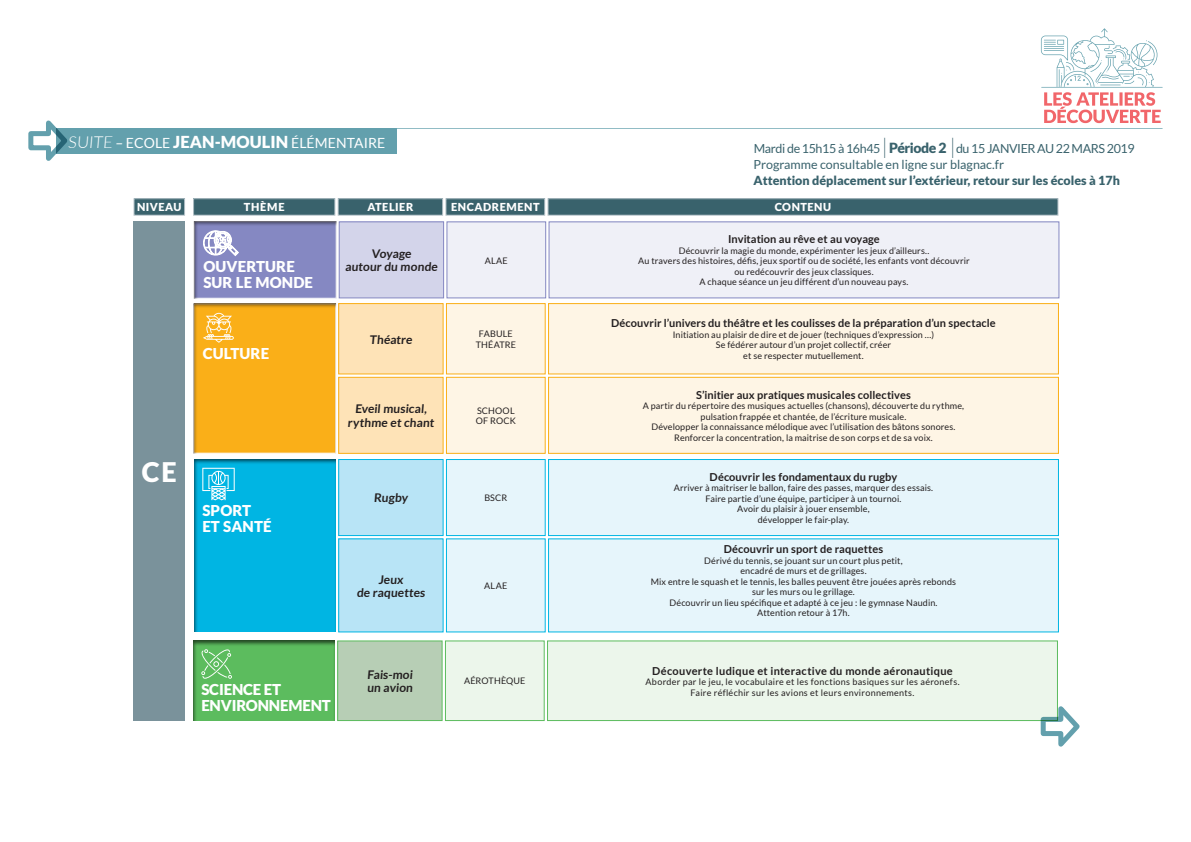
<style>
.page{position:relative;width:1191px;height:842px;background:#fff}
.page>*{position:absolute;margin:0;border:0;box-sizing:border-box;transform-origin:0 0}
.t1{font:900 27px "Lato";color:#fff}
.t2{font:900 15px/16px "Lato";letter-spacing:.01em;color:#fff}
.t3{font:900 15px "Lato";letter-spacing:-.01em;color:#fff}
.t4{font:14px "Lato";letter-spacing:.005em;color:#fff}
.t5{font:900 14px "Lato";letter-spacing:-.03em;color:#39626c}
.t6{font:12.5px/16px "Lato";color:#39626c}
.t7{font:900 12.5px "Lato";color:#39626c}
.t8{font:12.5px "Lato";letter-spacing:-.03em;color:#39626c}
.t9{font:700 12px/13.5px "Lato";color:#231f20;text-align:center}
.t10{font:700 11px "Lato";letter-spacing:.01em;color:#231f20}
.t11{font:700 11px "Lato";letter-spacing:.03em;color:#231f20}
.t12{font:900 11px "Lato";letter-spacing:.055em;color:#fff}
.t13{font:9px/10.5px "Lato";letter-spacing:.015em;color:#231f20;text-align:center}
.t14{font:9px "Lato";letter-spacing:.035em;color:#231f20}
.s1{font-weight:300;font-size:16.5px}
.s2{font-weight:900;font-size:16.5px}
.s3{font-weight:300;font-size:28.8px}
</style>
<div class="page">
<div style="left:56px;top:128px;width:341px;height:26px;background:#63a0ad"></div>
<svg style="left:1041px;top:28px;width:119px;height:95px"></svg>
<hr style="left:1041px;top:87px;width:121px;height:1px;background:#63a0ad">
<hr style="left:57px;top:128px;width:1105px;height:1px;background:#63a0ad">
<svg style="left:28px;top:120px;width:40px;height:41px"></svg>
<div style="left:338px;top:199px;width:104px;height:16px;background:#39626c"></div>
<div style="left:338px;top:198px;width:105px;height:17px;border:1px solid #b3c1c7"></div>
<div style="left:446px;top:199px;width:99px;height:16px;background:#39626c"></div>
<div style="left:446px;top:198px;width:99px;height:17px;border:1px solid #b3c1c7"></div>
<div style="left:134px;top:199px;width:51px;height:16px;background:#39626c"></div>
<div style="left:134px;top:198px;width:51px;height:17px;border:1px solid #b3c1c7"></div>
<div style="left:548px;top:199px;width:510px;height:16px;background:#39626c"></div>
<div style="left:548px;top:198px;width:510px;height:17px;border:1px solid #b3c1c7"></div>
<div style="left:194px;top:199px;width:141px;height:16px;background:#39626c"></div>
<div style="left:193px;top:198px;width:142px;height:17px;border:1px solid #b3c1c7"></div>
<div style="left:134px;top:221px;width:51px;height:500px;background:#7a929b"></div>
<div style="left:339px;top:304px;width:104px;height:70px;background:#fee3b7"></div>
<div style="left:338px;top:303px;width:105px;height:71px;border:1px solid #faaf18"></div>
<div style="left:339px;top:377px;width:104px;height:76px;background:#fee3b7"></div>
<div style="left:338px;top:377px;width:105px;height:77px;border:1px solid #faaf18"></div>
<div style="left:446px;top:304px;width:99px;height:70px;background:#fef5e5"></div>
<div style="left:446px;top:303px;width:99px;height:71px;border:1px solid #faaf18"></div>
<div style="left:446px;top:377px;width:99px;height:76px;background:#fef5e5"></div>
<div style="left:446px;top:377px;width:99px;height:77px;border:1px solid #faaf18"></div>
<div style="left:548px;top:304px;width:510px;height:70px;background:#fef5e5"></div>
<div style="left:548px;top:303px;width:510px;height:71px;border:1px solid #faaf18"></div>
<div style="left:548px;top:377px;width:510px;height:76px;background:#fef5e5"></div>
<div style="left:548px;top:377px;width:510px;height:77px;border:1px solid #faaf18"></div>
<div style="left:339px;top:459px;width:104px;height:76px;background:#b8e4f6"></div>
<div style="left:338px;top:459px;width:105px;height:77px;border:1px solid #00b5e3"></div>
<div style="left:339px;top:539px;width:104px;height:93px;background:#b8e4f6"></div>
<div style="left:446px;top:459px;width:99px;height:76px;background:#e6f5fb"></div>
<div style="left:446px;top:459px;width:99px;height:77px;border:1px solid #00b5e3"></div>
<div style="left:446px;top:539px;width:99px;height:93px;background:#e6f5fb"></div>
<div style="left:548px;top:459px;width:510px;height:76px;background:#e6f5fb"></div>
<div style="left:548px;top:459px;width:510px;height:77px;border:1px solid #00b5e3"></div>
<div style="left:548px;top:539px;width:510px;height:93px;background:#e6f5fb"></div>
<div style="left:194px;top:459px;width:143px;height:175px;background:#231f20;opacity:.7"></div>
<div style="left:193px;top:303px;width:145px;height:152px;background:#231f20;opacity:.7"></div>
<div style="left:338px;top:641px;width:104px;height:79px;background:#b7ceb5"></div>
<div style="left:337px;top:641px;width:105px;height:80px;border:1px solid #5cbc5e"></div>
<div style="left:445px;top:641px;width:99px;height:79px;background:#ecf6eb"></div>
<div style="left:445px;top:641px;width:99px;height:80px;border:1px solid #5cbc5e"></div>
<div style="left:547px;top:641px;width:510px;height:79px;background:#ecf6eb"></div>
<div style="left:547px;top:641px;width:510px;height:80px;border:1px solid #5cbc5e"></div>
<div style="left:193px;top:640px;width:157px;height:82px;background:#231f20;opacity:.7"></div>
<div style="left:339px;top:222px;width:104px;height:76px;background:#d3d4ea"></div>
<div style="left:339px;top:222px;width:105px;height:76px;border:1px solid #8588c2"></div>
<div style="left:447px;top:222px;width:99px;height:76px;background:#eff0f7"></div>
<div style="left:447px;top:222px;width:99px;height:76px;border:1px solid #8588c2"></div>
<div style="left:549px;top:222px;width:510px;height:76px;background:#eff0f7"></div>
<div style="left:549px;top:222px;width:510px;height:76px;border:1px solid #8588c2"></div>
<div style="left:193px;top:220px;width:145px;height:80px;background:#231f20;opacity:.7"></div>
<svg style="left:1039px;top:705px;width:41px;height:42px"></svg>
<h3 class="t4" style="left:68px;top:135px;width:319px"><span class="s1">SUITE</span> – ECOLE <span class="s2">JEAN-MOULIN</span> ÉLÉMENTAIRE</h3>
<h3 class="t8" style="left:754px;top:141px;width:128px">Mardi de 15h15 à 16h45</h3>
<h3 class="t5" style="left:883px;top:140px;width:73px"><span class="s3">I</span> Période 2 <span class="s3">I</span></h3>
<h3 class="t6" style="left:753px;top:140px;width:383px;text-indent:202px">du 15 JANVIER AU 22 MARS 2019<br>Programme consultable en ligne sur blagnac.fr</h3>
<h3 class="t7" style="left:753px;top:173px;width:368px">Attention déplacement sur l’extérieur, retour sur les écoles à 17h</h3>
<p class="t12" style="left:137px;top:201px;width:46px">NIVEAU</p>
<p class="t12" style="left:244px;top:201px;width:42px">THÈME</p>
<p class="t12" style="left:367px;top:201px;width:47px">ATELIER</p>
<p class="t12" style="left:451px;top:201px;width:90px">ENCADREMENT</p>
<p class="t12" style="left:774px;top:201px;width:58px">CONTENU</p>
<h1 class="t1" style="left:142px;top:456px;width:36px">CE</h1>
<h2 class="t2" style="left:203px;top:258px;width:111px">OUVERTURE<br>SUR LE MONDE</h2>
<h2 class="t2" style="left:203px;top:345px;width:68px">CULTURE</h2>
<h2 class="t2" style="left:202px;top:503px;width:71px">SPORT<br>ET SANTÉ</h2>
<h3 class="t9" style="left:345px;top:247px;width:95px">Voyage<br>autour du monde</h3>
<p class="t13" style="left:485px;top:255px;width:25px">ALAE</p>
<h3 class="t9" style="left:369px;top:332px;width:45px">Théatre</h3>
<p class="t13" style="left:475px;top:329px;width:42px">FABULE<br>THÉATRE</p>
<h3 class="t9" style="left:348px;top:402px;width:89px">Eveil musical, rythme et chant</h3>
<p class="t13" style="left:476px;top:405px;width:41px;text-align:left">SCHOOL<br>OF ROCK</p>
<h3 class="t9" style="left:374px;top:491px;width:35px">Rugby</h3>
<p class="t13" style="left:484px;top:493px;width:24px">BSCR</p>
<h3 class="t9" style="left:357px;top:572px;width:71px">Jeux<br>de raquettes</h3>
<p class="t13" style="left:484px;top:580px;width:25px">ALAE</p>
<p class="t10" style="left:728px;top:233px;width:153px">Invitation au rêve et au voyage</p>
<p class="t13" style="left:638px;top:245px;width:333px">Découvrir la magie du monde, expérimenter les jeux d’ailleurs..<br>Au travers des histoires, défis, jeux sportif ou de société, les enfants vont découvrir ou redécouvrir des jeux classiques.<br>A chaque séance un jeu différent d’un nouveau pays.</p>
<p class="t10" style="left:611px;top:317px;width:386px">Découvrir l’univers du théâtre et les coulisses de la préparation d’un spectacle</p>
<p class="t13" style="left:673px;top:329px;width:263px">Initiation au plaisir de dire et de jouer (techniques d’expression …)<br>Se fédérer autour d’un projet collectif, créer<br>et se respecter mutuellement.</p>
<p class="t10" style="left:696px;top:388px;width:216px">S’initier aux pratiques musicales collectives</p>
<p class="t13" style="left:643px;top:401px;width:323px">A partir du répertoire des musiques actuelles (chansons), découverte du rythme, pulsation frappée et chantée, de l’écriture musicale.<br>Développer la connaissance mélodique avec l’utilisation des bâtons sonores.<br>Renforcer la concentration, la maitrise de son corps et de sa voix.</p>
<p class="t10" style="left:709px;top:471px;width:189px">Découvrir les fondamentaux du rugby</p>
<p class="t13" style="left:674px;top:483px;width:261px">Arriver à maitriser le ballon, faire des passes, marquer des essais.<br>Faire partie d’une équipe, participer à un tournoi.<br>Avoir du plaisir à jouer ensemble,<br>développer le fair-play.</p>
<p class="t10" style="left:723px;top:543px;width:161px">Découvrir un sport de raquettes</p>
<p class="t13" style="left:651px;top:555px;width:307px">Dérivé du tennis, se jouant sur un court plus petit,<br>encadré de murs et de grillages.<br>Mix entre le squash et le tennis, les balles peuvent être jouées après rebonds sur les murs ou le grillage.<br>Découvrir un lieu spécifique et adapté à ce jeu : le gymnase Naudin.<br>Attention retour à 17h.</p>
<p class="t11" style="left:652px;top:664px;width:302px">Découverte ludique et interactive du monde aéronautique</p>
<p class="t14" style="left:645px;top:677px;width:316px">Aborder par le jeu, le vocabulaire et les fonctions basiques sur les aéronefs.</p>
<h3 class="t9" style="left:367px;top:667px;width:48px;text-align:left">Fais-moi un avion</h3>
<p class="t13" style="left:464px;top:676px;width:63px">AÉROTHÈQUE</p>
<h2 class="t3" style="left:201px;top:680px;width:81px">SCIENCE ET</h2>
<p class="t13" style="left:690px;top:687px;width:225px">Faire réfléchir sur les avions et leurs environnements.</p>
<h2 class="t3" style="left:201px;top:696px;width:131px">ENVIRONNEMENT</h2>
</div>
